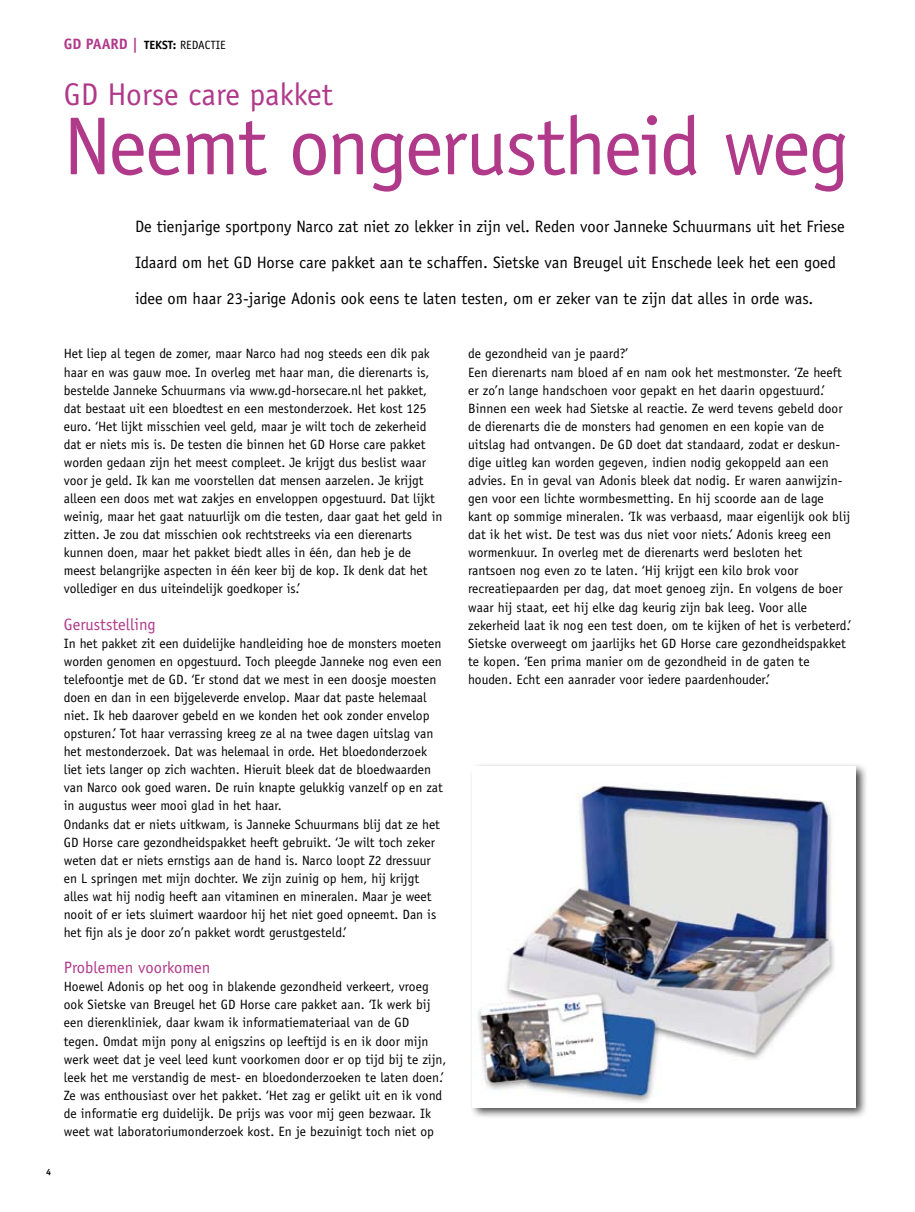
<style>
.page{position:relative;width:915px;height:1212px;background:#fff}
.page>*{position:absolute;margin:0;border:0;box-sizing:border-box;transform-origin:0 0}
.t1{font:82.5px "Officina Sans Std";letter-spacing:-.03em;color:#b0398a}
.t2{font:31.5px "Officina Sans Std";color:#b0398a}
.t3{font:16.5px/36.2px "Officina Sans Std";color:#000}
.t4{font:16.5px "Officina Sans Std";color:#b0398a}
.t5{font:700 15px "Officina Sans Std";color:#b0398a}
.t6{font:13.5px/18.1px "Officina Sans Std";color:#000}
.t7{font:700 9px "Officina Sans Std";color:#000}
.s1{font-size:12px;color:#000}
.s2{font-weight:400;font-size:12px;color:#000}
</style>
<div class="page">
<div style="left:469px;top:763px;width:399px;height:357px;background:#000;opacity:.75"></div>
<img style="left:472px;top:767px;width:383px;height:340px">
<p class="t5" style="left:64px;top:35px;width:162px">GD PAARD | <span class="s1">TEKST:</span> <span class="s2">Redactie</span></p>
<h2 class="t2" style="left:64px;top:76px;width:270px">GD Horse care pakket</h2>
<h1 class="t1" style="left:64px;top:98px;width:787px">Neemt ongerustheid weg</h1>
<p class="t3" style="left:135px;top:208px;width:711px">De tienjarige sportpony Narco zat niet zo lekker in zijn vel. Reden voor Janneke Schuurmans uit het Friese<br>Idaard om het GD Horse care pakket aan te schaffen. Sietske van Breugel uit Enschede leek het een goed idee om haar 23-jarige Adonis ook eens te laten testen, om er zeker van te zijn dat alles in orde was.</p>
<p class="t7" style="left:46px;top:1166px;width:7px">4</p>
<p class="t6" style="left:64px;top:345px;width:380px">Het liep al tegen de zomer, maar Narco had nog steeds een dik pak haar en was gauw moe. In overleg met haar man, die dierenarts is, bestelde Janneke Schuurmans via www.gd-horsecare.nl het pakket, dat bestaat uit een bloedtest en een mestonderzoek. Het kost 125 euro. ‘Het lijkt misschien veel geld, maar je wilt toch de zekerheid dat er niets mis is. De testen die binnen het GD Horse care pakket worden gedaan zijn het meest compleet. Je krijgt dus beslist waar voor je geld. Ik kan me voorstellen dat mensen aarzelen. Je krijgt alleen een doos met wat zakjes en enveloppen opgestuurd. Dat lijkt weinig, maar het gaat natuurlijk om die testen, daar gaat het geld in zitten. Je zou dat misschien ook rechtstreeks via een dierenarts kunnen doen, maar het pakket biedt alles in één, dan heb je de meest belangrijke aspecten in één keer bij de kop. Ik denk dat het vollediger en dus uiteindelijk goedkoper is.’</p>
<p class="t4" style="left:64px;top:614px;width:93px">Geruststelling</p>
<p class="t6" style="left:64px;top:634px;width:380px">In het pakket zit een duidelijke handleiding hoe de monsters moeten worden genomen en opgestuurd. Toch pleegde Janneke nog even een telefoontje met de GD. ‘Er stond dat we mest in een doosje moesten doen en dan in een bijgeleverde envelop. Maar dat paste helemaal niet. Ik heb daarover gebeld en we konden het ook zonder envelop opsturen.’ Tot haar verrassing kreeg ze al na twee dagen uitslag van het mestonderzoek. Dat was helemaal in orde. Het bloedonderzoek liet iets langer op zich wachten. Hieruit bleek dat de bloedwaarden van Narco ook goed waren. De ruin knapte gelukkig vanzelf op en zat in augustus weer mooi glad in het haar.<br>Ondanks dat er niets uitkwam, is Janneke Schuurmans blij dat ze het GD Horse care gezondheidspakket heeft gebruikt. ‘Je wilt toch zeker weten dat er niets ernstigs aan de hand is. Narco loopt Z2 dressuur en L springen met mijn dochter. We zijn zuinig op hem, hij krijgt alles wat hij nodig heeft aan vitaminen en mineralen. Maar je weet nooit of er iets sluimert waardoor hij het niet goed opneemt. Dan is het fijn als je door zo’n pakket wordt gerustgesteld.’</p>
<p class="t4" style="left:64px;top:958px;width:148px">Problemen voorkomen</p>
<p class="t6" style="left:64px;top:978px;width:384px">Hoewel Adonis op het oog in blakende gezondheid verkeert, vroeg ook Sietske van Breugel het GD Horse care pakket aan. ‘Ik werk bij een dierenkliniek, daar kwam ik informatiemateriaal van de GD tegen. Omdat mijn pony al enigszins op leeftijd is en ik door mijn werk weet dat je veel leed kunt voorkomen door er op tijd bij te zijn, leek het me verstandig de mest- en bloedonderzoeken te laten doen.’ Ze was enthousiast over het pakket. ‘Het zag er gelikt uit en ik vond de informatie erg duidelijk. De prijs was voor mij geen bezwaar. Ik weet wat laboratoriumonderzoek kost. En je bezuinigt toch niet op</p>
<p class="t6" style="left:468px;top:345px;width:384px">de gezondheid van je paard?’<br>Een dierenarts nam bloed af en nam ook het mestmonster. ‘Ze heeft er zo’n lange handschoen voor gepakt en het daarin opgestuurd.’ Binnen een week had Sietske al reactie. Ze werd tevens gebeld door de dierenarts die de monsters had genomen en een kopie van de uitslag had ontvangen. De GD doet dat standaard, zodat er deskun&shy;dige uitleg kan worden gegeven, indien nodig gekoppeld aan een advies. En in geval van Adonis bleek dat nodig. Er waren aanwijzin&shy;gen voor een lichte wormbesmetting. En hij scoorde aan de lage<br>kant op sommige mineralen. ‘Ik was verbaasd, maar eigenlijk ook blij dat ik het wist. De test was dus niet voor niets.’ Adonis kreeg een wormenkuur. In overleg met de dierenarts werd besloten het rantsoen nog even zo te laten. ‘Hij krijgt een kilo brok voor recreatiepaarden per dag, dat moet genoeg zijn. En volgens de boer waar hij staat, eet hij elke dag keurig zijn bak leeg. Voor alle zekerheid laat ik nog een test doen, om te kijken of het is verbeterd.’ Sietske overweegt om jaarlijks het GD Horse care gezondheidspakket te kopen. ‘Een prima manier om de gezondheid in de gaten te houden. Echt een aanrader voor iedere paardenhouder.’</p>
</div>
